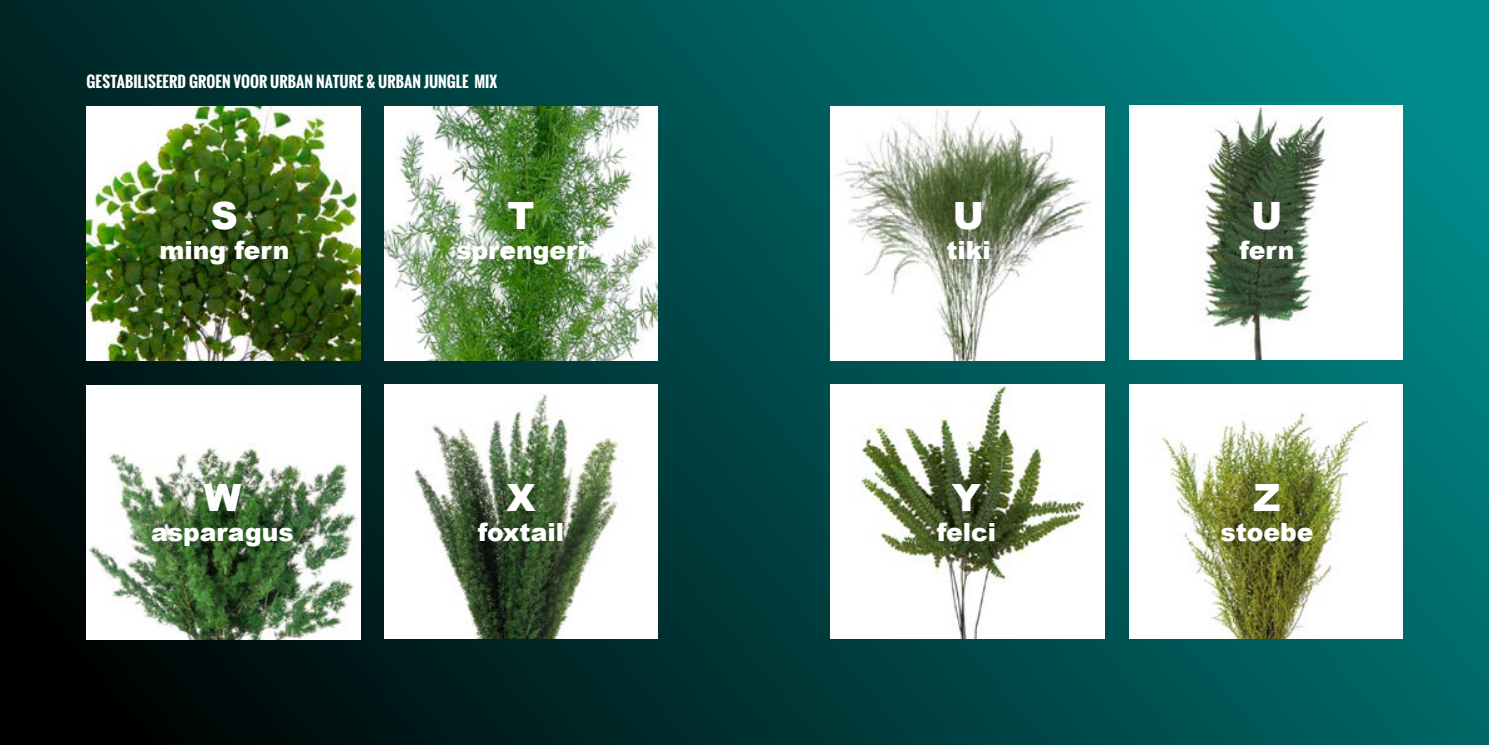
<style>
.page{position:relative;width:1489px;height:745px;background:#fff}
.page>*{position:absolute;margin:0;border:0;box-sizing:border-box;transform-origin:0 0}
.t1{font:900 37.5px "Arial";color:#fff}
.t2{font:900 25px "Arial";color:#fff}
.t3{font:700 15px "Oswald";letter-spacing:.005em;color:#fff}
</style>
<div class="page">
<img style="left:0;top:0;width:1488px;height:744px">
<img style="left:830px;top:384px;width:274px;height:254px">
<img style="left:87px;top:385px;width:273px;height:253px">
<img style="left:384px;top:106px;width:273px;height:254px">
<img style="left:87px;top:106px;width:273px;height:254px">
<img style="left:830px;top:106px;width:274px;height:254px">
<img style="left:384px;top:384px;width:273px;height:254px">
<img style="left:1129px;top:106px;width:273px;height:253px">
<img style="left:1129px;top:384px;width:273px;height:254px">
<p class="t3" style="left:87px;top:70px;width:412px">GESTABILISEERD GROEN VOOR URBAN NATURE &amp; URBAN JUNGLE MIX</p>
<h1 class="t1" style="left:211px;top:188px;width:29px">S</h1>
<p class="t2" style="left:159px;top:232px;width:132px">ming fern</p>
<h1 class="t1" style="left:204px;top:470px;width:39px">W</h1>
<p class="t2" style="left:151px;top:513px;width:144px">asparagus</p>
<h1 class="t1" style="left:507px;top:188px;width:29px">T</h1>
<p class="t2" style="left:456px;top:232px;width:131px">sprengeri</p>
<h1 class="t1" style="left:506px;top:470px;width:31px">X</h1>
<p class="t2" style="left:478px;top:513px;width:88px">foxtail</p>
<h1 class="t1" style="left:952px;top:188px;width:33px">U</h1>
<p class="t2" style="left:946px;top:232px;width:46px">tiki</p>
<h1 class="t1" style="left:951px;top:470px;width:31px">Y</h1>
<p class="t2" style="left:936px;top:513px;width:61px">felci</p>
<h1 class="t1" style="left:1251px;top:188px;width:33px">U</h1>
<p class="t2" style="left:1239px;top:232px;width:56px">fern</p>
<h1 class="t1" style="left:1253px;top:470px;width:29px">Z</h1>
<p class="t2" style="left:1220px;top:513px;width:94px">stoebe</p>
</div>
